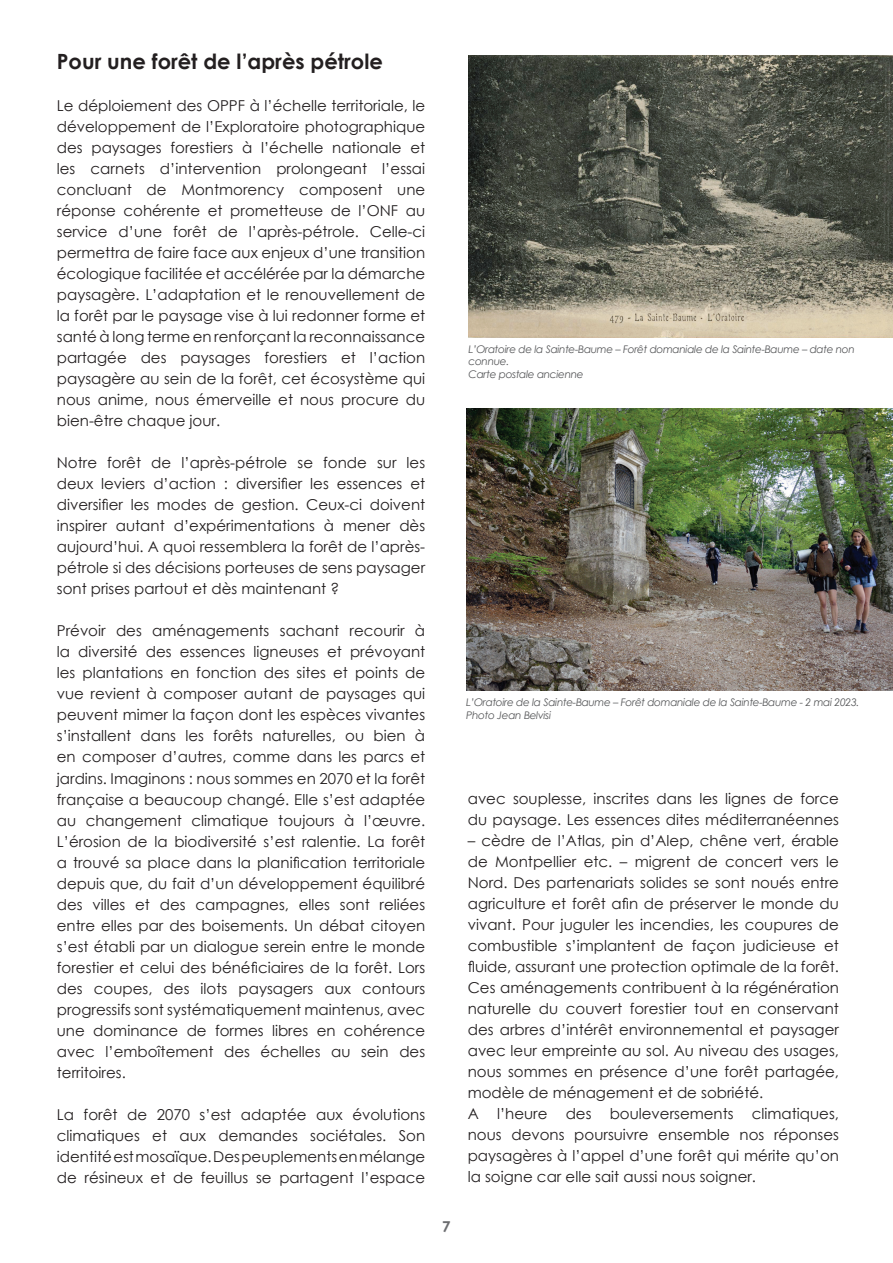
<style>
.page{position:relative;width:893px;height:1263px;background:#fff}
.page>*{position:absolute;margin:0;border:0;box-sizing:border-box;transform-origin:0 0}
.t1{font:700 21px "Century Gothic";color:#231f20}
.t2{font:15px/21px "Century Gothic";color:#231f20;text-align:justify}
.t3{font:700 15px "Century Gothic";color:#6c6d70}
.t4{font:italic 10.5px/12.6px "Century Gothic";letter-spacing:-.03em;color:#57585a}
</style>
<div class="page">
<img style="left:466px;top:408px;width:426px;height:282px">
<img style="left:469px;top:56px;width:424px;height:281px">
<h1 class="t1" style="left:57px;top:46px;width:327px">Pour une forêt de l’après pétrole</h1>
<p class="t2" style="left:57px;top:95px;width:370px">Le déploiement des OPPF à l’échelle territoriale, le développement de l’Exploratoire photographique des paysages forestiers à l’échelle nationale et les carnets d’intervention prolongeant l’essai concluant de Montmorency composent une réponse cohérente et prometteuse de l’ONF au service d’une forêt de l’après-pétrole. Celle-ci permettra de faire face aux enjeux d’une transition écologique facilitée et accélérée par la démarche paysagère. L’adaptation et le renouvellement de la forêt par le paysage vise à lui redonner forme et santé à long terme en renforçant la reconnaissance partagée des paysages forestiers et l’action paysagère au sein de la forêt, cet écosystème qui nous anime, nous émerveille et nous procure du bien-être chaque jour.</p>
<p class="t2" style="left:57px;top:452px;width:370px">Notre forêt de l’après-pétrole se fonde sur les deux leviers d’action : diversifier les essences et diversifier les modes de gestion. Ceux-ci doivent inspirer autant d’expérimentations à mener dès aujourd’hui. A quoi ressemblera la forêt de l’après&shy;pétrole si des décisions porteuses de sens paysager sont prises partout et dès maintenant ?</p>
<p class="t2" style="left:57px;top:620px;width:370px">Prévoir des aménagements sachant recourir à la diversité des essences ligneuses et prévoyant les plantations en fonction des sites et points de vue revient à composer autant de paysages qui peuvent mimer la façon dont les espèces vivantes s’installent dans les forêts naturelles, ou bien à en composer d’autres, comme dans les parcs et jardins. Imaginons : nous sommes en 2070 et la forêt française a beaucoup changé. Elle s’est adaptée au changement climatique toujours à l’œuvre.<br>L’érosion de la biodiversité s’est ralentie. La forêt a trouvé sa place dans la planification territoriale depuis que, du fait d’un développement équilibré des villes et des campagnes, elles sont reliées entre elles par des boisements. Un débat citoyen s’est établi par un dialogue serein entre le monde forestier et celui des bénéficiaires de la forêt. Lors des coupes, des ilots paysagers aux contours progressifs sont systématiquement maintenus, avec une dominance de formes libres en cohérence avec l’emboîtement des échelles au sein des territoires.</p>
<p class="t2" style="left:57px;top:1103px;width:370px">La forêt de 2070 s’est adaptée aux évolutions climatiques et aux demandes sociétales. Son identité est mosaïque. Des peuplements en mélange de résineux et de feuillus se partagent l’espace</p>
<p class="t4" style="left:469px;top:342px;width:388px">L’Oratoire de la Sainte-Baume – Forêt domaniale de la Sainte-Baume – date non connue.<br>Carte postale ancienne</p>
<p class="t4" style="left:466px;top:696px;width:395px">L’Oratoire de la Sainte-Baume – Forêt domaniale de la Sainte-Baume - 2 mai 2023.<br>Photo Jean Belvisi</p>
<p class="t3" style="left:442px;top:1215px;width:10px">7</p>
<p class="t2" style="left:468px;top:788px;width:373px">avec souplesse, inscrites dans les lignes de force du paysage. Les essences dites méditerranéennes</p>
<p class="t2" style="left:468px;top:830px;width:373px;text-align:left">– cèdre de l’Atlas, pin d’Alep, chêne vert, érable de Montpellier etc. – migrent de concert vers le Nord. Des partenariats solides se sont noués entre agriculture et forêt afin de préserver le monde du vivant. Pour juguler les incendies, les coupures de combustible s’implantent de façon judicieuse et fluide, assurant une protection optimale de la forêt.<br>Ces aménagements contribuent à la régénération naturelle du couvert forestier tout en conservant des arbres d’intérêt environnemental et paysager avec leur empreinte au sol. Au niveau des usages, nous sommes en présence d’une forêt partagée, modèle de ménagement et de sobriété.<br>A l’heure des bouleversements climatiques, nous devons poursuivre ensemble nos réponses paysagères à l’appel d’une forêt qui mérite qu’on la soigne car elle sait aussi nous soigner.</p>
</div>
